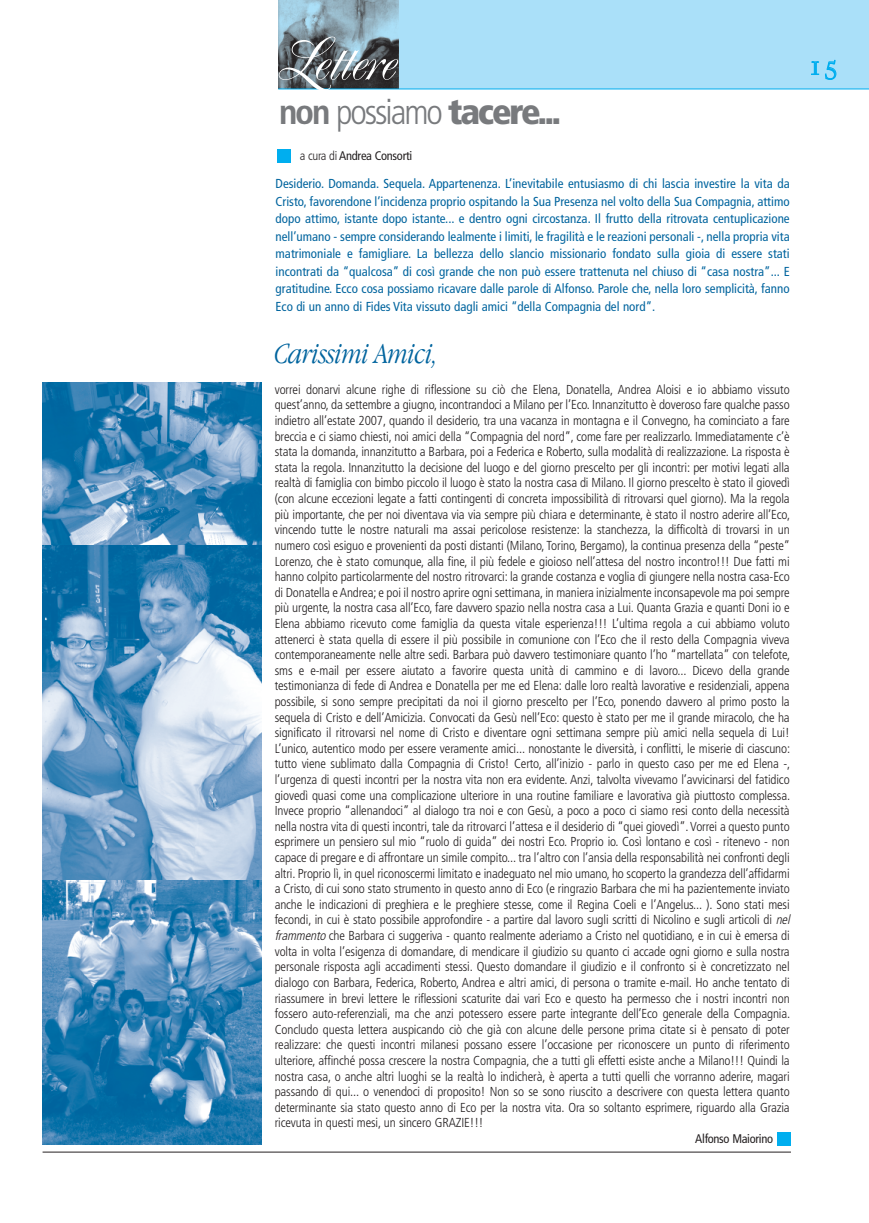
<style>
.page{position:relative;width:869px;height:1223px;background:#fff}
.page>*{position:absolute;margin:0;border:0;box-sizing:border-box;transform-origin:0 0}
.t1{font:900 condensed 35.38px "Frutiger";letter-spacing:-.06em;color:#787a7d}
.t2{font:31.25px "Democratica";color:#00aeef}
.t3{font:italic 300 condensed 30px "Garamond";letter-spacing:-.015em;color:#00649e}
.t4{font:300 condensed 13px/15.6px "Frutiger";letter-spacing:-.01em;color:#231f20}
.t5{font:condensed 13px/17.5px "Frutiger";color:#00649e;text-align:justify}
.t6{font:condensed 12.5px "Frutiger";letter-spacing:-.025em;color:#231f20}
.s1{font-weight:700}
.s2{font-weight:300}
.s3{font-style:italic}
</style>
<div class="page">
<div style="left:278px;top:0;width:590px;height:89px;background:#aae0f9"></div>
<img style="left:278px;top:0;width:120px;height:37px">
<hr style="left:278px;top:89px;width:590px;height:1px;background:#00aeef">
<div style="left:277px;top:149px;width:14px;height:13px;background:#00aeef"></div>
<img style="left:43px;top:545px;width:218px;height:335px">
<img style="left:43px;top:383px;width:218px;height:162px">
<svg style="left:43px;top:880px;width:218px;height:264px;background:#448ab9"></svg>
<svg style="left:278px;top:37px;width:120px;height:53px;background:#6a7379"></svg>
<hr style="left:43px;top:1151px;width:747px;height:1px;background:#231f20">
<div style="left:777px;top:1132px;width:13px;height:14px;background:#00aeef"></div>
<h1 class="t1" style="left:279px;top:97px;width:283px"><span class="s1">non</span> <span class="s2">possiamo</span> tacere...</h1>
<p class="t6" style="left:300px;top:150px;width:114px"><span class="s2">a cura di</span> Andrea Consorti</p>
<p class="t5" style="left:275px;top:176px;width:515px">Desiderio. Domanda. Sequela. Appartenenza. L’inevitabile entusiasmo di chi lascia investire la vita da Cristo, favorendone l’incidenza proprio ospitando la Sua Presenza nel volto della Sua Compagnia, attimo dopo attimo, istante dopo istante... e dentro ogni circostanza. Il frutto della ritrovata centuplicazione nell’umano - sempre considerando lealmente i limiti, le fragilità e le reazioni personali -, nella propria vita matrimoniale e famigliare. La bellezza dello slancio missionario fondato sulla gioia di essere stati incontrati da “qualcosa” di così grande che non può essere trattenuta nel chiuso di “casa nostra”... E gratitudine. Ecco cosa possiamo ricavare dalle parole di Alfonso. Parole che, nella loro semplicità, fanno Eco di un anno di Fides Vita vissuto dagli amici “della Compagnia del nord”.</p>
<h3 class="t3" style="left:274px;top:335px;width:165px">Carissimi Amici,</h3>
<p class="t4" style="left:274px;top:382px;width:519px">vorrei donarvi alcune righe di riflessione su ciò che Elena, Donatella, Andrea Aloisi e io abbiamo vissuto quest’anno, da settembre a giugno, incontrandoci a Milano per l’Eco. Innanzitutto è doveroso fare qualche passo indietro all’estate 2007, quando il desiderio, tra una vacanza in montagna e il Convegno, ha cominciato a fare breccia e ci siamo chiesti, noi amici della “Compagnia del nord”, come fare per realizzarlo. Immediatamente c’è stata la domanda, innanzitutto a Barbara, poi a Federica e Roberto, sulla modalità di realizzazione. La risposta è stata la regola. Innanzitutto la decisione del luogo e del giorno prescelto per gli incontri: per motivi legati alla realtà di famiglia con bimbo piccolo il luogo è stato la nostra casa di Milano. Il giorno prescelto è stato il giovedì (con alcune eccezioni legate a fatti contingenti di concreta impossibilità di ritrovarsi quel giorno). Ma la regola più importante, che per noi diventava via via sempre più chiara e determinante, è stato il nostro aderire all’Eco, vincendo tutte le nostre naturali ma assai pericolose resistenze: la stanchezza, la difficoltà di trovarsi in un numero così esiguo e provenienti da posti distanti (Milano, Torino, Bergamo), la continua presenza della “peste” Lorenzo, che è stato comunque, alla fine, il più fedele e gioioso nell’attesa del nostro incontro!!! Due fatti mi hanno colpito particolarmente del nostro ritrovarci: la grande costanza e voglia di giungere nella nostra casa-Eco di Donatella eAndrea; e poi il nostro aprire ogni settimana, in maniera inizialmente inconsapevole ma poi sempre più urgente, la nostra casa all’Eco, fare davvero spazio nella nostra casa a Lui. Quanta Grazia e quanti Doni io e Elena abbiamo ricevuto come famiglia da questa vitale esperienza!!! L’ultima regola a cui abbiamo voluto attenerci è stata quella di essere il più possibile in comunione con l’Eco che il resto della Compagnia viveva contemporaneamente nelle altre sedi. Barbara può davvero testimoniare quanto l’ho “martellata” con telefote, sms e e-mail per essere aiutato a favorire questa unità di cammino e di lavoro... Dicevo della grande testimonianza di fede di Andrea e Donatella per me ed Elena: dalle loro realtà lavorative e residenziali, appena possibile, si sono sempre precipitati da noi il giorno prescelto per l’Eco, ponendo davvero al primo posto la sequela di Cristo e dell’Amicizia. Convocati da Gesù nell’Eco: questo è stato per me il grande miracolo, che ha significato il ritrovarsi nel nome di Cristo e diventare ogni settimana sempre più amici nella sequela di Lui!<br>L’unico, autentico modo per essere veramente amici... nonostante le diversità, i conflitti, le miserie di ciascuno: tutto viene sublimato dalla Compagnia di Cristo! Certo, all’inizio - parlo in questo caso per me ed Elena -, l’urgenza di questi incontri per la nostra vita non era evidente. Anzi, talvolta vivevamo l’avvicinarsi del fatidico giovedì quasi come una complicazione ulteriore in una routine familiare e lavorativa già piuttosto complessa.<br>Invece proprio “allenandoci” al dialogo tra noi e con Gesù, a poco a poco ci siamo resi conto della necessità nella nostra vita di questi incontri, tale da ritrovarci l’attesa e il desiderio di “quei giovedì”.Vorrei a questo punto esprimere un pensiero sul mio “ruolo di guida” dei nostri Eco. Proprio io. Così lontano e così - ritenevo - non capace di pregare e di affrontare un simile compito... tra l’altro con l’ansia della responsabilità nei confronti degli altri. Proprio lì, in quel riconoscermi limitato e inadeguato nel mio umano, ho scoperto la grandezza dell’affidarmi a Cristo, di cui sono stato strumento in questo anno di Eco (e ringrazio Barbara che mi ha pazientemente inviato anche le indicazioni di preghiera e le preghiere stesse, come il Regina Coeli e l’Angelus... ). Sono stati mesi fecondi, in cui è stato possibile approfondire - a partire dal lavoro sugli scritti di Nicolino e sugli articoli di <span class="s3">nel frammento</span>che Barbara ci suggeriva - quanto realmente aderiamo a Cristo nel quotidiano, e in cui è emersa di volta in volta l’esigenza di domandare, di mendicare il giudizio su quanto ci accade ogni giorno e sulla nostra personale risposta agli accadimenti stessi. Questo domandare il giudizio e il confronto si è concretizzato nel dialogo con Barbara, Federica, Roberto, Andrea e altri amici, di persona o tramite e-mail. Ho anche tentato di riassumere in brevi lettere le riflessioni scaturite dai vari Eco e questo ha permesso che i nostri incontri non fossero auto-referenziali, ma che anzi potessero essere parte integrante dell’Eco generale della Compagnia.<br>Concludo questa lettera auspicando ciò che già con alcune delle persone prima citate si è pensato di poter realizzare: che questi incontri milanesi possano essere l’occasione per riconoscere un punto di riferimento ulteriore, affinché possa crescere la nostra Compagnia, che a tutti gli effetti esiste anche a Milano!!! Quindi la nostra casa, o anche altri luoghi se la realtà lo indicherà, è aperta a tutti quelli che vorranno aderire, magari passando di qui... o venendoci di proposito! Non so se sono riuscito a descrivere con questa lettera quanto determinante sia stato questo anno di Eco per la nostra vita. Ora so soltanto esprimere, riguardo alla Grazia ricevuta in questi mesi, un sincero GRAZIE!!!</p>
<p class="t6" style="left:695px;top:1133px;width:79px">Alfonso Maiorino</p>
<h2 class="t2" style="left:808px;top:51px;width:30px">15</h2>
</div>
